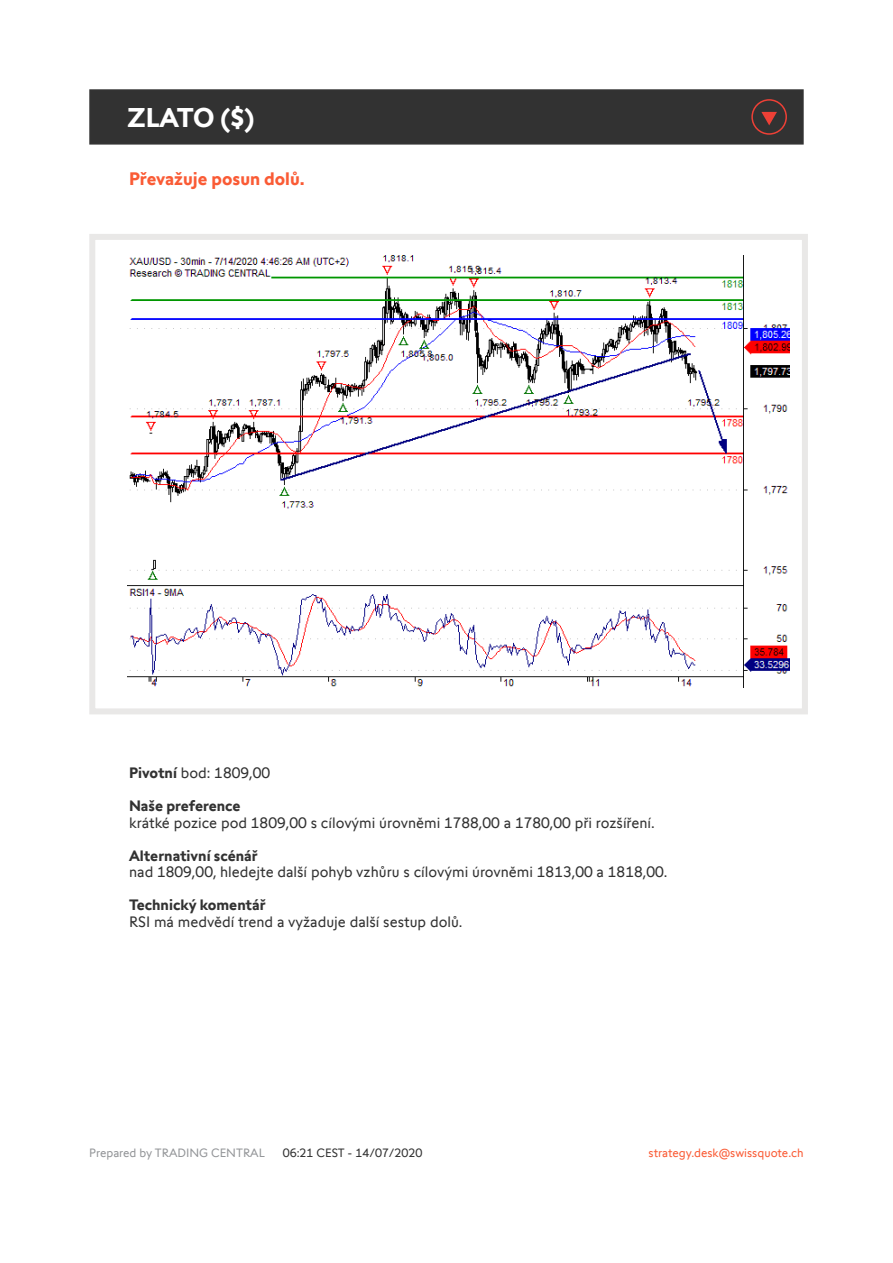
<style>
.page{position:relative;width:893px;height:1263px;background:#fff}
.page>*{position:absolute;margin:0;border:0;box-sizing:border-box;transform-origin:0 0}
.t1{font:700 27px "Swissquote CT";letter-spacing:-.015em;color:#fff}
.t2{font:700 18px "Swissquote CT";color:#fa5b35}
.t3{font:15px "Swissquote CT";color:#323232}
.t4{font:700 15px "Swissquote CT";color:#323232}
.t5{font:12px "Swissquote CT";color:#fa5b35}
.t6{font:12px "Swissquote CT";color:#939598}
.t7{font:12px "Swissquote CT";color:#323232}
.s1{font-weight:700}
</style>
<div class="page">
<div style="left:89px;top:234px;width:719px;height:480px;border:6px solid #e9e8e7"></div>
<div style="left:89px;top:89px;width:715px;height:56px;background:#323232;border:2px solid #323232"></div>
<img style="left:128px;top:255px;width:661px;height:432px">
<svg style="left:751px;top:99px;width:36px;height:36px"></svg>
<h1 class="t1" style="left:128px;top:101px;width:128px">ZLATO ($)</h1>
<p class="t2" style="left:129px;top:168px;width:177px">Převažuje posun dolů.</p>
<p class="t3" style="left:129px;top:764px;width:143px"><span class="s1">Pivotní</span> bod: 1809,00</p>
<p class="t4" style="left:129px;top:797px;width:113px">Naše preference</p>
<p class="t3" style="left:129px;top:814px;width:527px">krátké pozice pod 1809,00 s cílovými úrovněmi 1788,00 a 1780,00 při rozšíření.</p>
<p class="t4" style="left:129px;top:846px;width:130px">Alternativní scénář</p>
<p class="t3" style="left:129px;top:863px;width:540px">nad 1809,00, hledejte další pohyb vzhůru s cílovými úrovněmi 1813,00 a 1818,00.</p>
<p class="t4" style="left:129px;top:896px;width:138px">Technický komentář</p>
<p class="t3" style="left:129px;top:913px;width:335px">RSI má medvědí trend a vyžaduje další sestup dolů.</p>
<p class="t6" style="left:89px;top:1145px;width:177px">Prepared by TRADING CENTRAL</p>
<p class="t7" style="left:283px;top:1145px;width:141px">06:21 CEST - 14/07/2020</p>
<p class="t5" style="left:649px;top:1145px;width:157px">strategy.desk@swissquote.ch</p>
</div>
